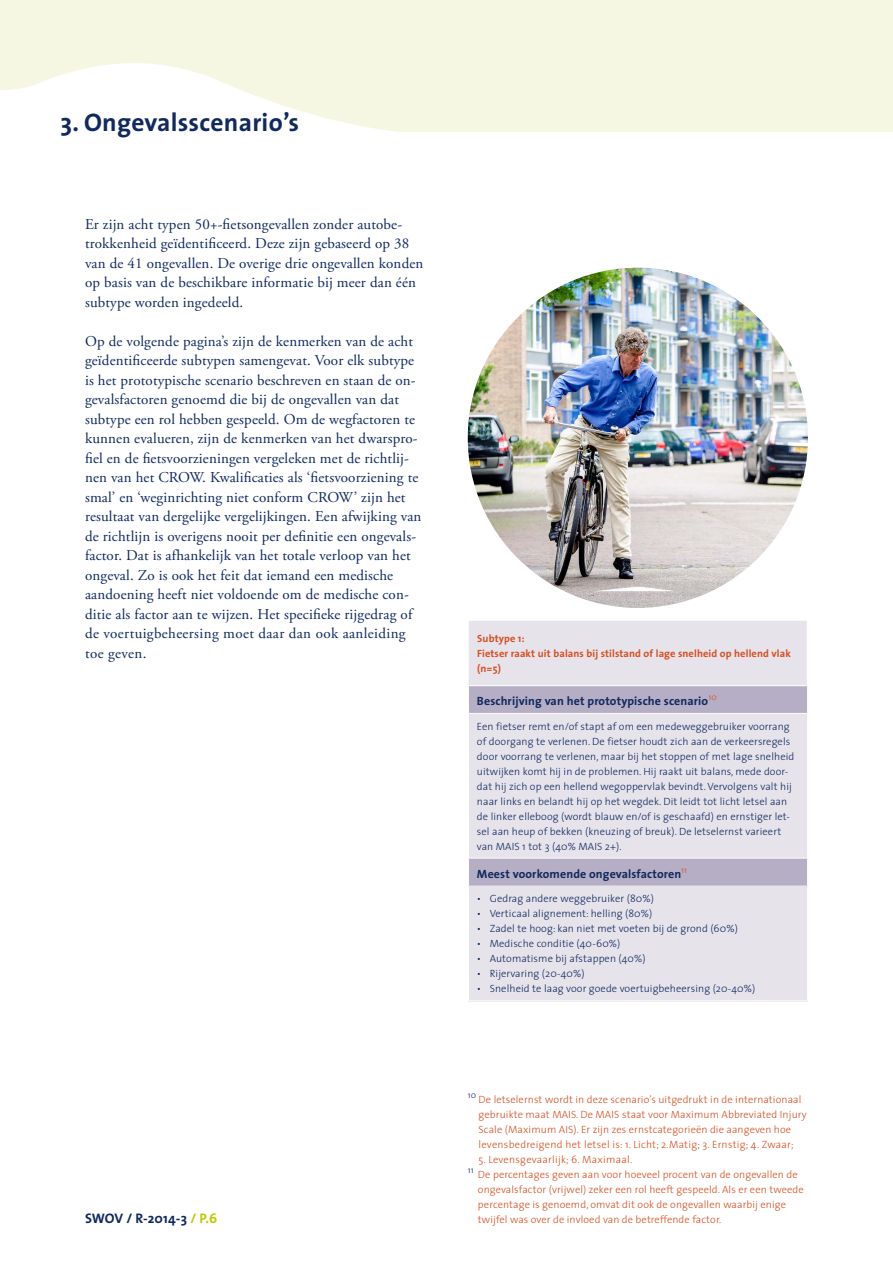
<style>
.page{position:relative;width:893px;height:1263px;background:#fff}
.page>*{position:absolute;margin:0;border:0;box-sizing:border-box;transform-origin:0 0}
.t1{font:700 25.5px "The Sans";letter-spacing:.01em;color:#10295f}
.t2{font:15px/19.5px "Adobe Garamond Pro";letter-spacing:.01em;color:#10295f}
.t3{font:700 13.8px "The Sans";color:#10295f}
.t4{font:700 12px "The Sans";letter-spacing:.01em;color:#10295f}
.t5{font:300 10.5px/15px "The Sans";letter-spacing:.01em;color:#10295f}
.t6{font:300 10.5px/15px "The Sans";letter-spacing:.01em;color:#d64f21}
.t7{font:700 10.5px/15px "The Sans";letter-spacing:.01em;color:#d64f21}
.t8{font:300 8.7px "The Sans";color:#10295f}
.s1{color:#c1c800}
</style>
<div class="page">
<svg style="left:0;top:0;width:893px;height:131px;background:#f7f8e6"></svg>
<img style="left:468px;top:268px;width:340px;height:340px;border-radius:170px">
<div style="left:468px;top:685px;width:340px;height:316px;background:#e6e3eb"></div>
<div style="left:468px;top:685px;width:339px;height:28px;background:#b5aec4"></div>
<div style="left:468px;top:858px;width:339px;height:28px;background:#b5aec4"></div>
<hr style="left:468px;top:714px;width:1px;height:144px;background:#fff">
<hr style="left:807px;top:714px;width:1px;height:144px;background:#fff">
<hr style="left:468px;top:858px;width:340px;height:1px;background:#fff">
<svg style="left:468px;top:858px;width:1px;height:28px"></svg>
<svg style="left:807px;top:858px;width:1px;height:28px"></svg>
<hr style="left:468px;top:886px;width:340px;height:1px;background:#fff">
<hr style="left:468px;top:886px;width:1px;height:114px;background:#fff">
<hr style="left:807px;top:886px;width:1px;height:114px;background:#fff">
<hr style="left:468px;top:1000px;width:340px;height:1px;background:#fff">
<svg style="left:468px;top:686px;width:1px;height:27px"></svg>
<svg style="left:807px;top:686px;width:1px;height:27px"></svg>
<hr style="left:468px;top:713px;width:340px;height:1px;background:#fff">
<div style="left:468px;top:620px;width:340px;height:66px;background:#e6e3eb;border:1px solid #fff"></div>
<h1 class="t1" style="left:61px;top:101px;width:240px">3. Ongevalsscenario’s</h1>
<p class="t2" style="left:85px;top:215px;width:340px">Er zijn acht typen 50+-fietsongevallen zonder autobe&shy;trokkenheid geïdentificeerd. Deze zijn gebaseerd op 38 van de 41 ongevallen. De overige drie ongevallen konden op basis van de beschikbare informatie bij meer dan één subtype worden ingedeeld.</p>
<p class="t2" style="left:85px;top:332px;width:338px">Op de volgende pagina’s zijn de kenmerken van de acht geïdentificeerde subtypen samengevat. Voor elk subtype is het prototypische scenario beschreven en staan de on&shy;gevalsfactoren genoemd die bij de ongevallen van dat subtype een rol hebben gespeeld. Om de wegfactoren te kunnen evalueren, zijn de kenmerken van het dwarspro&shy;fiel en de fietsvoorzieningen vergeleken met de richtlij&shy;nen van het CROW. Kwalificaties als ‘fietsvoorziening te smal’ en ‘weginrichting niet conform CROW’ zijn het resultaat van dergelijke vergelijkingen. Een afwijking van de richtlijn is overigens nooit per definitie een ongevals&shy;factor. Dat is afhankelijk van het totale verloop van het ongeval. Zo is ook het feit dat iemand een medische aandoening heeft niet voldoende om de medische con&shy;ditie als factor aan te wijzen. Het specifieke rijgedrag of de voertuigbeheersing moet daar dan ook aanleiding toe geven.</p>
<p class="t3" style="left:85px;top:1207px;width:134px">SWOV / R-2014-3 <span class="s1">/ P.6</span></p>
<p class="t7" style="left:477px;top:631px;width:315px">Subtype 1:<br>Fietser raakt uit balans bij stilstand of lage snelheid op hellend vlak (n=5)</p>
<p class="t4" style="left:477px;top:691px;width:241px">Beschrijving van het prototypische scenario<sup>10</sup></p>
<p class="t5" style="left:477px;top:718px;width:319px">Een fietser remt en/of stapt af om een medeweggebruiker voorrang of doorgang te verlenen. De fietser houdt zich aan de verkeersregels door voorrang te verlenen, maar bij het stoppen of met lage snelheid uitwijken komt hij in de problemen. Hij raakt uit balans, mede door&shy;dat hij zich op een hellend wegoppervlak bevindt. Vervolgens valt hij naar links en belandt hij op het wegdek. Dit leidt tot licht letsel aan de linker elleboog (wordt blauw en/of is geschaafd) en ernstiger let&shy;sel aan heup of bekken (kneuzing of breuk). De letselernst varieert van MAIS 1 tot 3 (40% MAIS 2+).</p>
<p class="t4" style="left:477px;top:863px;width:212px">Meest voorkomende ongevalsfactoren<sup>11</sup></p>
<p class="t5" style="left:477px;top:891px;width:179px">• Gedrag andere weggebruiker (80%)</p>
<p class="t5" style="left:477px;top:906px;width:177px">• Verticaal alignement: helling (80%)</p>
<p class="t5" style="left:477px;top:921px;width:262px">• Zadel te hoog: kan niet met voeten bij de grond (60%)</p>
<p class="t5" style="left:477px;top:936px;width:145px">• Medische conditie (40-60%)</p>
<p class="t5" style="left:477px;top:951px;width:170px">• Automatisme bij afstappen (40%)</p>
<p class="t5" style="left:477px;top:966px;width:109px">• Rijervaring (20-40%)</p>
<p class="t5" style="left:477px;top:981px;width:280px">• Snelheid te laag voor goede voertuigbeheersing (20-40%)</p>
<p class="t8" style="left:468px;top:1088px;width:10px">10</p>
<p class="t6" style="left:479px;top:1092px;width:330px">De letselernst wordt in deze scenario’s uitgedrukt in de internationaal gebruikte maat MAIS. De MAIS staat voor Maximum Abbreviated Injury Scale (Maximum AIS). Er zijn zes ernstcategorieën die aangeven hoe levensbedreigend het letsel is: 1. Licht; 2.Matig; 3. Ernstig; 4. Zwaar;</p>
<p class="t6" style="left:479px;top:1152px;width:155px">5. Levensgevaarlijk; 6. Maximaal.</p>
<p class="t8" style="left:468px;top:1163px;width:7px">11</p>
<p class="t6" style="left:478px;top:1167px;width:327px">De percentages geven aan voor hoeveel procent van de ongevallen de ongevalsfactor (vrijwel) zeker een rol heeft gespeeld. Als er een tweede percentage is genoemd, omvat dit ook de ongevallen waarbij enige twijfel was over de invloed van de betreffende factor.</p>
</div>
